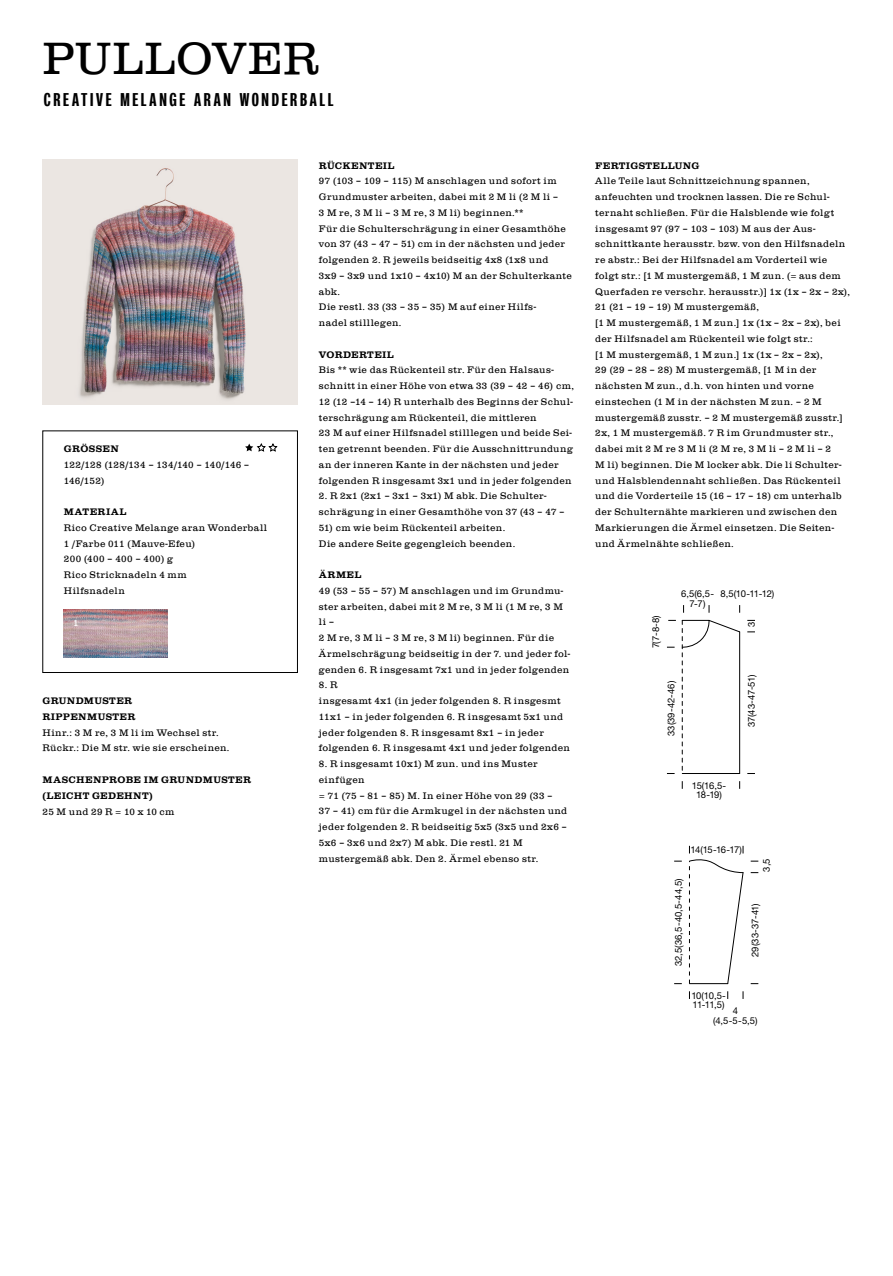
<style>
.page{position:relative;width:893px;height:1276px;background:#fff}
.page>*{position:absolute;margin:0;border:0;box-sizing:border-box;transform-origin:0 0}
.t1{font:300 46.5px "Clarendon Com";letter-spacing:.03em;color:#000}
.t2{font:700 18px "Neue Helvetica Pro 79 Cm";letter-spacing:.15em;color:#000}
.t3{font:300 9.75px/15.8px "Clarendon Com";letter-spacing:.04em;color:#000}
.t4{font:700 9.75px/15.8px "Clarendon Com";letter-spacing:.035em;color:#000}
.t5{font:300 9.75px/15.8px "Clarendon Com";letter-spacing:.02em;color:#000}
.t6{font:300 9.75px "Clarendon Com";color:#fff}
.t7{font:9.45px/9.4px "Helvetica Neue LT Com";color:#000}
</style>
<div class="page">
<div style="left:43px;top:431px;width:255px;height:242px;border:1px solid #000"></div>
<img style="left:64px;top:610px;width:103px;height:47px">
<svg style="left:245px;top:443px;width:32px;height:9px"></svg>
<img style="left:43px;top:159px;width:255px;height:246px">
<svg style="left:682px;top:619px;width:58px;height:155px"></svg>
<svg style="left:689px;top:859px;width:55px;height:125px"></svg>
<h1 class="t1" style="left:42px;top:32px;width:278px">PULLOVER</h1>
<h2 class="t2" style="left:44px;top:88px;width:291px">CREATIVE MELANGE ARAN WONDERBALL</h2>
<p class="t4" style="left:64px;top:441px;width:56px">GRÖSSEN</p>
<p class="t5" style="left:64px;top:456px;width:187px">122/128 (128/134 – 134/140 – 140/146 –<br>146/152)</p>
<p class="t4" style="left:64px;top:504px;width:64px">MATERIAL</p>
<p class="t3" style="left:64px;top:519px;width:205px">Rico Creative Melange aran Wonderball<br>1 /Farbe 011 (Mauve-Efeu)<br>200 (400 – 400 – 400) g<br>Rico Stricknadeln 4 mm<br>Hilfsnadeln</p>
<p class="t6" style="left:73px;top:617px;width:7px">1</p>
<p class="t4" style="left:43px;top:693px;width:94px">GRUNDMUSTER<br>RIPPENMUSTER</p>
<p class="t3" style="left:43px;top:724px;width:188px">Hinr.: 3 M re, 3 M li im Wechsel str.<br>Rückr.: Die M str. wie sie erscheinen.</p>
<p class="t4" style="left:43px;top:772px;width:210px">MASCHENPROBE IM GRUNDMUSTER (LEICHT GEDEHNT)</p>
<p class="t3" style="left:43px;top:803px;width:133px">25 M und 29 R = 10 x 10 cm</p>
<p class="t4" style="left:319px;top:157px;width:77px">RÜCKENTEIL</p>
<p class="t3" style="left:319px;top:173px;width:255px">97 (103 – 109 – 115) M anschlagen und sofort im Grundmuster arbeiten, dabei mit 2 M li (2 M li –<br>3 M re, 3 M li – 3 M re, 3 M li) beginnen.**<br>Für die Schulterschrägung in einer Gesamthöhe von 37 (43 – 47 – 51) cm in der nächsten und jeder folgenden 2. R jeweils beidseitig 4x8 (1x8 und<br>3x9 – 3x9 und 1x10 – 4x10) M an der Schulterkante abk.<br>Die restl. 33 (33 – 35 – 35) M auf einer Hilfs-<br>nadel stilllegen.</p>
<p class="t4" style="left:319px;top:346px;width:76px">VORDERTEIL</p>
<p class="t3" style="left:319px;top:362px;width:257px">Bis ** wie das Rückenteil str. Für den Halsaus&shy;schnitt in einer Höhe von etwa 33 (39 – 42 – 46) cm, 12 (12 –14 – 14) R unterhalb des Beginns der Schul&shy;terschrägung am Rückenteil, die mittleren<br>23 M auf einer Hilfsnadel stilllegen und beide Sei&shy;ten getrennt beenden. Für die Ausschnittrundung an der inneren Kante in der nächsten und jeder folgenden R insgesamt 3x1 und in jeder folgenden</p>
<p class="t3" style="left:319px;top:488px;width:247px">2. R 2x1 (2x1 – 3x1 – 3x1) M abk. Die Schulter&shy;schrägung in einer Gesamthöhe von 37 (43 – 47 –</p>
<p class="t3" style="left:319px;top:519px;width:198px">51) cm wie beim Rückenteil arbeiten.<br>Die andere Seite gegengleich beenden.</p>
<p class="t4" style="left:319px;top:567px;width:44px">ÄRMEL</p>
<p class="t3" style="left:319px;top:582px;width:253px">49 (53 – 55 – 57) M anschlagen und im Grundmu&shy;ster arbeiten, dabei mit 2 M re, 3 M li (1 M re, 3 M li –<br>2 M re, 3 M li – 3 M re, 3 M li) beginnen. Für die Ärmelschrägung beidseitig in der 7. und jeder fol&shy;genden 6. R insgesamt 7x1 und in jeder folgenden</p>
<p class="t3" style="left:319px;top:677px;width:252px">8. R<br>insgesamt 4x1 (in jeder folgenden 8. R insgesmt 11x1 – in jeder folgenden 6. R insgesamt 5x1 und jeder folgenden 8. R insgesamt 8x1 – in jeder folgenden 6. R insgesamt 4x1 und jeder folgenden</p>
<p class="t3" style="left:319px;top:756px;width:250px">8. R insgesamt 10x1) M zun. und ins Muster einfügen<br>= 71 (75 – 81 – 85) M. In einer Höhe von 29 (33 –<br>37 – 41) cm für die Armkugel in der nächsten und jeder folgenden 2. R beidseitig 5x5 (3x5 und 2x6 – 5x6 – 3x6 und 2x7) M abk. Die restl. 21 M mustergemäß abk. Den 2. Ärmel ebenso str.</p>
<p class="t4" style="left:595px;top:157px;width:106px">FERTIGSTELLUNG</p>
<p class="t3" style="left:595px;top:173px;width:256px">Alle Teile laut Schnittzeichnung spannen, anfeuchten und trocknen lassen. Die re Schul&shy;ternaht schließen. Für die Halsblende wie folgt insgesamt 97 (97 – 103 – 103) M aus der Aus&shy;schnittkante herausstr. bzw. von den Hilfsnadeln re abstr.: Bei der Hilfsnadel am Vorderteil wie folgt str.: [1 M mustergemäß, 1 M zun. (= aus dem Querfaden re verschr. herausstr.)] 1x (1x – 2x – 2x), 21 (21 – 19 – 19) M mustergemäß,<br>[1 M mustergemäß, 1 M zun.] 1x (1x – 2x – 2x), bei der Hilfsnadel am Rückenteil wie folgt str.:<br>[1 M mustergemäß, 1 M zun.] 1x (1x – 2x – 2x),<br>29 (29 – 28 – 28) M mustergemäß, [1 M in der nächsten M zun., d.h. von hinten und vorne einstechen (1 M in der nächsten M zun. – 2 M mustergemäß zusstr. – 2 M mustergemäß zusstr.] 2x, 1 M mustergemäß. 7 R im Grundmuster str., dabei mit 2 M re 3 M li (2 M re, 3 M li – 2 M li – 2<br>M li) beginnen. Die M locker abk. Die li Schulter&shy;und Halsblendennaht schließen. Das Rückenteil und die Vorderteile 15 (16 – 17 – 18) cm unterhalb der Schulternähte markieren und zwischen den Markierungen die Ärmel einsetzen. Die Seiten&shy;und Ärmelnähte schließen.</p>
<p class="t7" style="left:690px;top:589px;width:86px;text-indent:-9px">6,5(6,5- 8,5(10-11-12)<br>7-7)</p>
<p class="t7" style="left:651px;top:648px;width:35px;rotate:-90deg">7(7-8-8)</p>
<p class="t7" style="left:747px;top:627px;width:7px;rotate:-90deg">3</p>
<p class="t7" style="left:747px;top:727px;width:54px;rotate:-90deg">37(43-47-51)</p>
<p class="t7" style="left:666px;top:736px;width:57px;rotate:-90deg">33(39-42-46)</p>
<p class="t7" style="left:692px;top:780px;width:36px;text-align:center">15(16,5-<br>18-19)</p>
<p class="t7" style="left:519px;top:807px;width:106px">li Vorder- und Rückenteil</p>
<p class="t7" style="left:690px;top:845px;width:53px">14(15-16-17)</p>
<p class="t7" style="left:761px;top:871px;width:15px;rotate:-90deg">3,5</p>
<p class="t7" style="left:673px;top:966px;width:89px;rotate:-90deg">32,5(36,5-40,5-44,5)</p>
<p class="t7" style="left:750px;top:956px;width:55px;rotate:-90deg">29(33-37-41)</p>
<p class="t7" style="left:691px;top:990px;width:36px">10(10,5-<br>11-11,5)</p>
<p class="t7" style="left:713px;top:1006px;width:46px;text-align:center">4 (4,5-5-5,5)</p>
</div>
